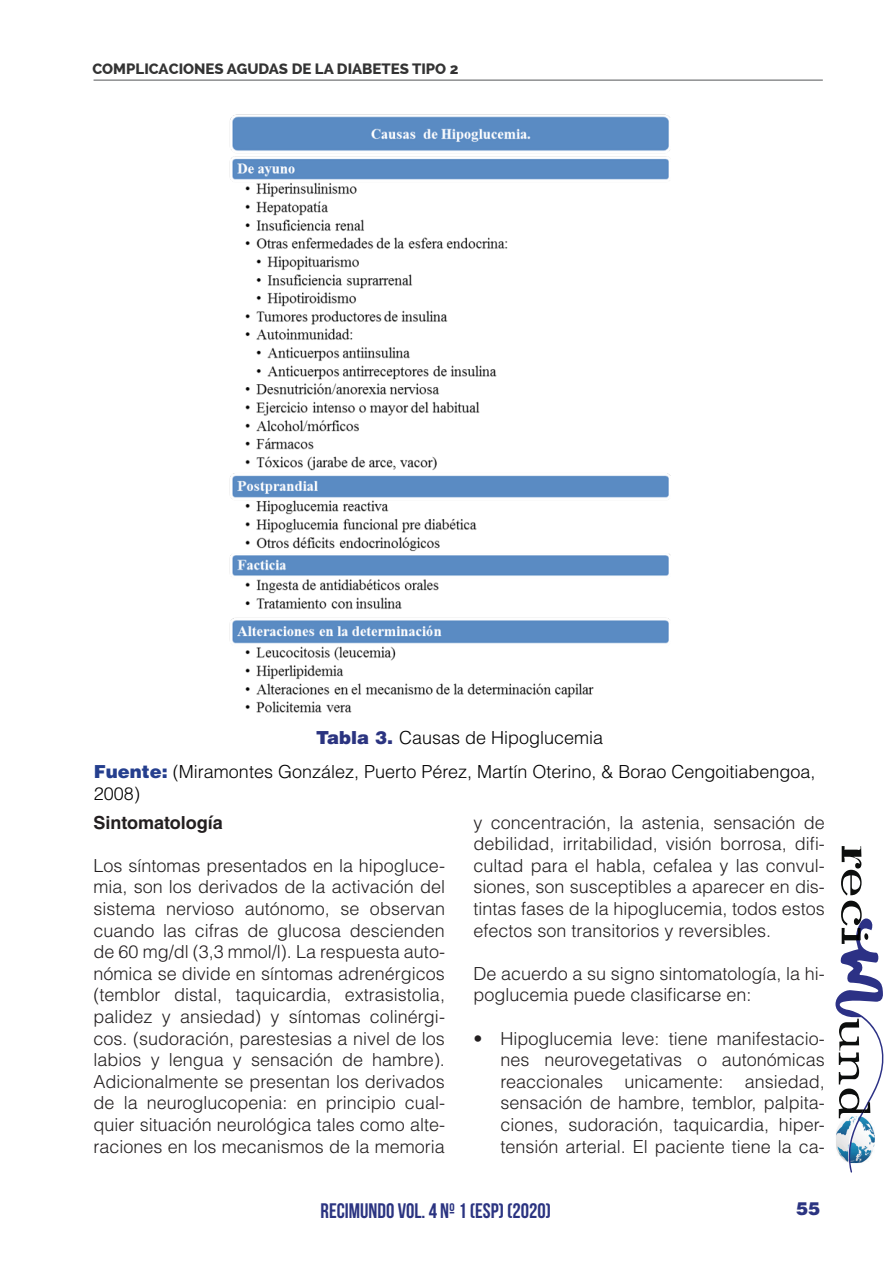
<style>
.page{position:relative;width:893px;height:1263px;background:#fff}
.page>*{position:absolute;margin:0;border:0;box-sizing:border-box;transform-origin:0 0}
.t1{font:21px "Bebas Neue";color:#2b3481}
.t2{font:300 18px/21.6px "Helvetica LT Std";color:#231f20;text-align:justify}
.t3{font:300 18px/21.6px "Helvetica LT Std";color:#000}
.t4{font:700 18px "Helvetica LT Std";color:#231f20}
.t5{font:900 18px "Helvetica LT Std";color:#2b3481}
.t6{font:800 15px "Raleway";color:#333}
.s1{font-weight:900;color:#2b3480}
.s2{font-weight:900;color:#253f8e}
</style>
<div class="page">
<hr style="left:94px;top:80px;width:729px;height:1px;background:#545557">
<svg style="left:841px;top:846px;width:20px;height:49px"></svg>
<svg style="left:835px;top:901px;width:49px;height:272px"></svg>
<img style="left:229px;top:114px;width:442px;height:599px">
<p class="t6" style="left:92px;top:61px;width:368px">COMPLICACIONES AGUDAS DE LA DIABETES TIPO 2</p>
<p class="t3" style="left:316px;top:726px;width:289px"><span class="s1">Tabla 3.</span> Causas de Hipoglucemia</p>
<p class="t3" style="left:94px;top:761px;width:723px"><span class="s2">Fuente:</span> (Miramontes González, Puerto Pérez, Martín Oterino, &amp; Borao Cengoitiabengoa,<br>2008)</p>
<p class="t4" style="left:94px;top:811px;width:131px">Sintomatología</p>
<p class="t2" style="left:94px;top:854px;width:353px">Los síntomas presentados en la hipogluce&shy;mia, son los derivados de la activación del sistema nervioso autónomo, se observan cuando las cifras de glucosa descienden de 60 mg/dl (3,3 mmol/l). La respuesta auto&shy;nómica se divide en síntomas adrenérgicos (temblor distal, taquicardia, extrasistolia, palidez y ansiedad) y síntomas colinérgi&shy;cos. (sudoración, parestesias a nivel de los labios y lengua y sensación de hambre).<br>Adicionalmente se presentan los derivados de la neuroglucopenia: en principio cual&shy;quier situación neurológica tales como alte&shy;raciones en los mecanismos de la memoria</p>
<p class="t2" style="left:473px;top:811px;width:353px">y concentración, la astenia, sensación de debilidad, irritabilidad, visión borrosa, difi&shy;cultad para el habla, cefalea y las convul&shy;siones, son susceptibles a aparecer en dis&shy;tintas fases de la hipoglucemia, todos estos efectos son transitorios y reversibles.</p>
<p class="t2" style="left:473px;top:962px;width:353px">De acuerdo a su signo sintomatología, la hi&shy;poglucemia puede clasificarse en:</p>
<p class="t2" style="left:500px;top:1027px;width:326px;text-indent:-27px">• Hipoglucemia leve: tiene manifestacio&shy;nes neurovegetativas o autonómicas reaccionales unicamente: ansiedad, sensación de hambre, temblor, palpita&shy;ciones, sudoración, taquicardia, hiper&shy;tensión arterial. El paciente tiene la ca-</p>
<p class="t1" style="left:321px;top:1199px;width:232px">RECIMUNDO VOL. 4 Nº 1 (ESP) (2020)</p>
<p class="t5" style="left:796px;top:1197px;width:26px">55</p>
</div>
